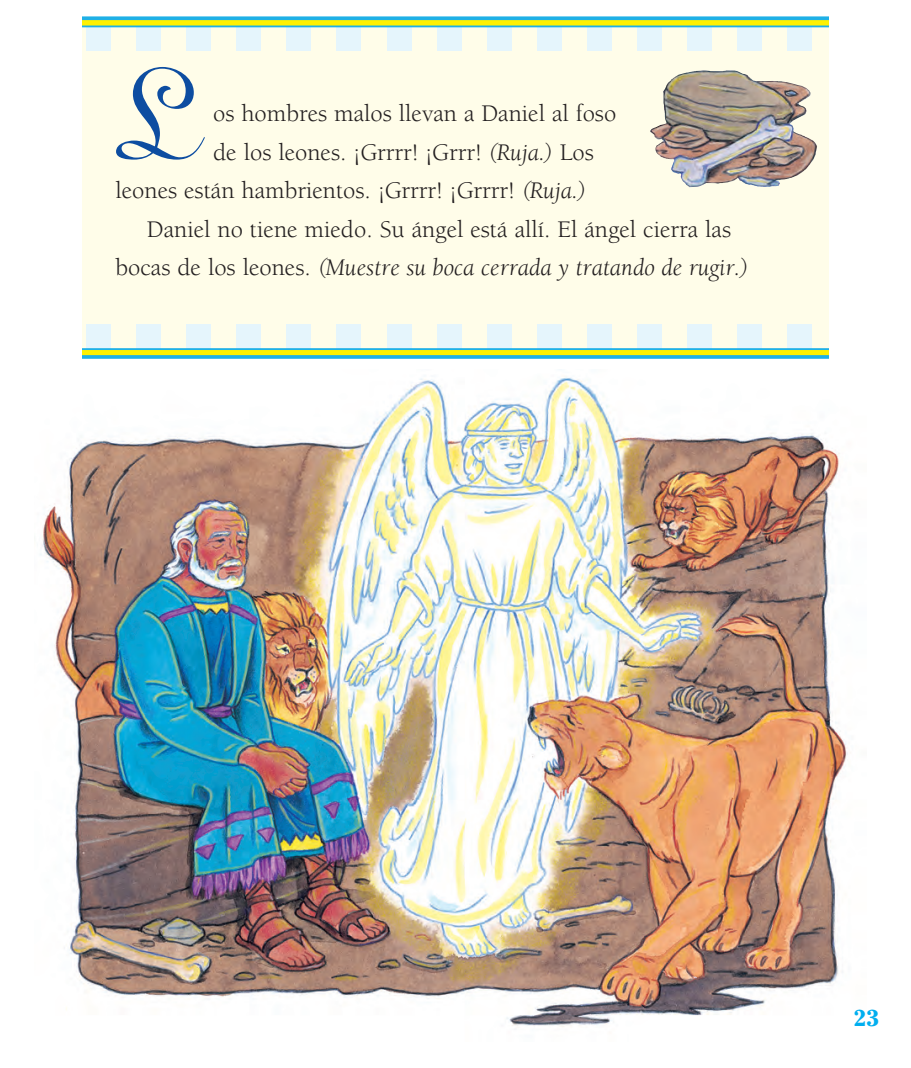
<style>
.page{position:relative;width:911px;height:1068px;background:#fff}
.page>*{position:absolute;margin:0;border:0;box-sizing:border-box;transform-origin:0 0}
.t1{font:145.25px "Linoscript";color:#0d4da1}
.t2{font:24.5px "Berkeley";color:#231f20}
.t3{font:italic 24.5px "Berkeley";color:#231f20}
.t4{font:700 22.75px "Cheltenham";color:#00aeef}
.s1{font-style:italic}
.s2{font-style:normal}
</style>
<div class="page">
<svg style="left:82px;top:16px;width:746px;height:343px;background:#a1d668"></svg>
<svg style="left:82px;top:26px;width:746px;height:324px;background:#f5f5e4"></svg>
<img style="left:40px;top:377px;width:808px;height:650px">
<img style="left:789px;top:70px;width:28px;height:75px">
<h1 class="t1" style="left:112px;top:67px;width:82px">L</h1>
<p class="t2" style="left:213px;top:104px;width:404px">os hombres malos llevan a Daniel al foso</p>
<p class="t2" style="left:213px;top:142px;width:382px">de los leones. ¡Grrrr! ¡Grrr! <span class="s1">(Ruja.)</span> Los</p>
<p class="t2" style="left:115px;top:181px;width:471px">leones están hambrientos. ¡Grrrr! ¡Grrrr! <span class="s1">(Ruja.)</span></p>
<p class="t2" style="left:147px;top:219px;width:585px">Daniel no tiene miedo. Su ángel está allí. El ángel cierra las</p>
<p class="t3" style="left:115px;top:258px;width:634px"><span class="s2">bocas de los leones.</span> (Muestre su boca cerrada y tratando de rugir.)</p>
<p class="t4" style="left:852px;top:1010px;width:27px">23</p>
</div>
